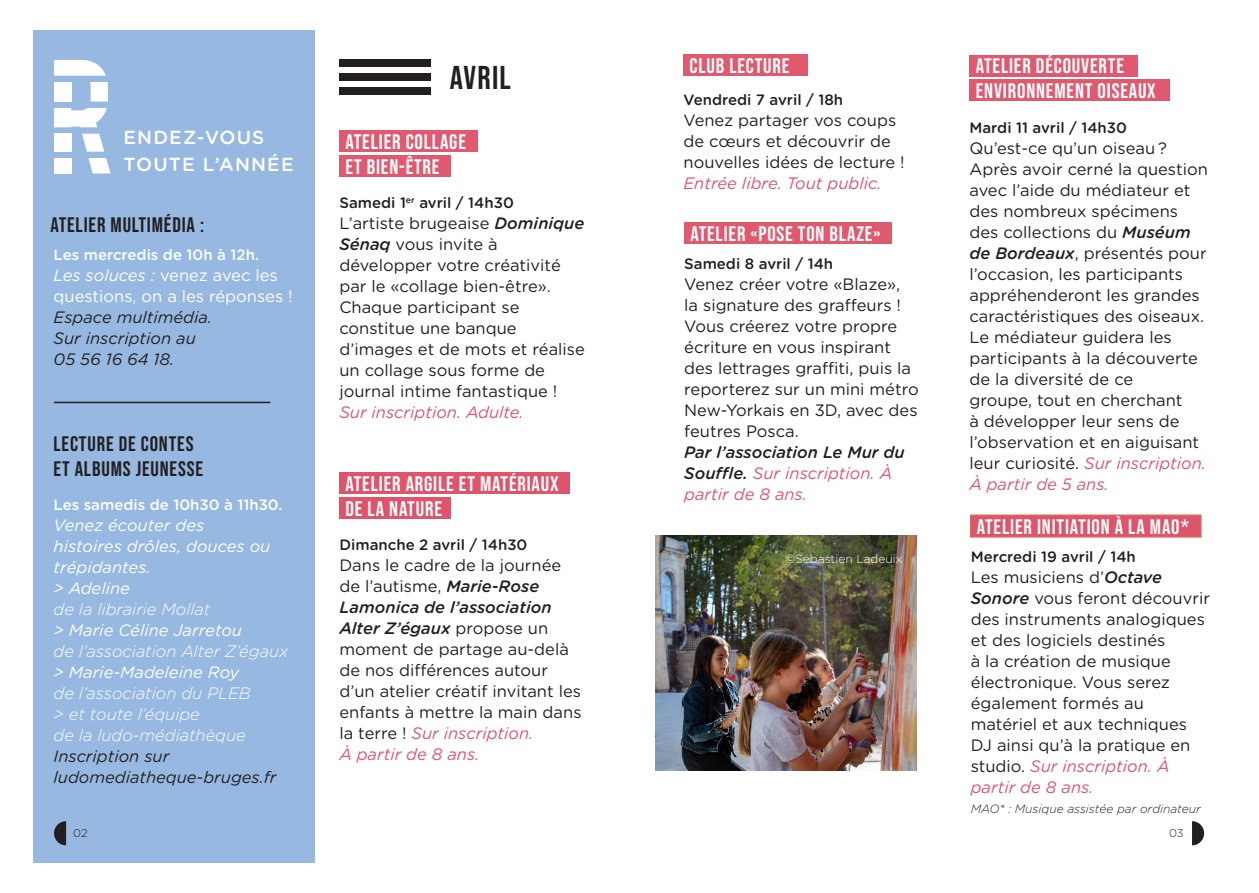
<style>
.page{position:relative;width:1259px;height:893px;background:#fff}
.page>*{position:absolute;margin:0;border:0;box-sizing:border-box;transform-origin:0 0}
.t1{font:33px "Bebas Neue";letter-spacing:.04em;color:#231f20}
.t2{font:21px "Bebas Neue";letter-spacing:.04em;color:#fff}
.t3{font:21px "Bebas Neue";letter-spacing:.04em;color:#231f20}
.t4{font:500 18.9px "Gotham Rounded";letter-spacing:.06em;color:#fff}
.t5{font:16.5px/21px "Gotham Rounded";color:#231f20}
.t6{font:italic 300 16.5px/21px "Gotham Rounded";color:#fff}
.t7{font:italic 16.5px/21px "Gotham Rounded";color:#231f20}
.t8{font:italic 500 16.5px/21px "Gotham Rounded";color:#231f20}
.t9{font:italic 16.5px/21px "Gotham Rounded";color:#fff}
.t10{font:16.5px/21px "Gotham Rounded";color:#fff}
.t11{font:italic 16.5px "Gotham Rounded";color:#de546b}
.t12{font:500 15px "Gotham Rounded";color:#231f20}
.t13{font:500 15px "Gotham Rounded";color:#fff}
.t14{font:italic 300 12px "Gotham Rounded";color:#231f20}
.t15{font:300 12px "Gotham Rounded";color:#fff}
.t16{font:300 11.25px "Gotham Rounded";color:#231f20}
.s1{font-style:italic}
.s2{font-weight:400}
.s3{font-weight:500;font-style:italic}
.s4{font-style:italic;color:#de546b}
.s5{font-weight:400;color:#de546b}
</style>
<div class="page">
<div style="left:33px;top:30px;width:282px;height:833px;background:#97b9e1"></div>
<svg style="left:54px;top:821px;width:12px;height:24px"></svg>
<svg style="left:1192px;top:821px;width:12px;height:24px"></svg>
<svg style="left:54px;top:60px;width:52px;height:16px"></svg>
<svg style="left:54px;top:108px;width:53px;height:19px"></svg>
<svg style="left:82px;top:134px;width:22px;height:18px"></svg>
<svg style="left:90px;top:82px;width:18px;height:20px"></svg>
<div style="left:54px;top:158px;width:17px;height:15px;background:#fff"></div>
<svg style="left:88px;top:158px;width:22px;height:15px"></svg>
<div style="left:54px;top:134px;width:17px;height:18px;background:#fff"></div>
<div style="left:54px;top:82px;width:17px;height:20px;background:#fff"></div>
<hr style="left:54px;top:402px;width:216px;height:1px;background:#231f20">
<div style="left:339px;top:59px;width:92px;height:8px;background:#231f20"></div>
<div style="left:339px;top:73px;width:92px;height:8px;background:#231f20"></div>
<div style="left:339px;top:87px;width:92px;height:8px;background:#231f20"></div>
<div style="left:339px;top:130px;width:139px;height:22px;background:#e05a6f"></div>
<div style="left:684px;top:222px;width:207px;height:21px;background:#e05a6f"></div>
<div style="left:339px;top:155px;width:112px;height:22px;background:#e05a6f"></div>
<div style="left:969px;top:55px;width:168px;height:21px;background:#e05a6f"></div>
<div style="left:969px;top:80px;width:201px;height:21px;background:#e05a6f"></div>
<div style="left:339px;top:472px;width:231px;height:22px;background:#de546b"></div>
<div style="left:339px;top:497px;width:112px;height:22px;background:#de546b"></div>
<div style="left:970px;top:514px;width:231px;height:24px;background:#de546b;border:2px solid #d5685c"></div>
<div style="left:683px;top:54px;width:125px;height:22px;background:#e05a6f"></div>
<img style="left:655px;top:536px;width:261px;height:234px">
<p class="t4" style="left:123px;top:124px;width:142px">ENDEZ-VOUS</p>
<p class="t4" style="left:123px;top:151px;width:172px">TOUTE L’ANNÉE</p>
<p class="t3" style="left:50px;top:212px;width:155px">ATELIER MULTIMÉDIA :</p>
<p class="t13" style="left:54px;top:244px;width:207px">Les mercredis de 10h à 12h.</p>
<p class="t10" style="left:54px;top:264px;width:241px"><span class="s1">Les soluces :</span> venez avec les questions, on a les réponses !</p>
<p class="t7" style="left:54px;top:306px;width:160px">Espace multimédia.<br>Sur inscription au<br>05 56 16 64 18.</p>
<p class="t3" style="left:54px;top:432px;width:141px">LECTURE DE CONTES</p>
<p class="t3" style="left:54px;top:457px;width:151px">ET ALBUMS JEUNESSE</p>
<p class="t13" style="left:54px;top:494px;width:230px">Les samedis de 10h30 à 11h30.</p>
<p class="t9" style="left:54px;top:514px;width:218px">Venez écouter des histoires drôles, douces ou trépidantes.</p>
<p class="t6" style="left:54px;top:577px;width:158px"><span class="s2">&gt; Adeline<br></span>de la librairie Mollat</p>
<p class="t6" style="left:54px;top:619px;width:236px"><span class="s2">&gt; Marie Céline Jarretou<br></span>de l’association Alter Z’égaux <span class="s2">&gt; Marie-Madeleine Roy<br></span>de l’association du PLEB</p>
<p class="t6" style="left:54px;top:703px;width:194px">&gt; et toute l’équipe<br>de la ludo-médiathèque</p>
<p class="t7" style="left:54px;top:745px;width:224px">Inscription sur ludomediatheque-bruges.fr</p>
<p class="t1" style="left:450px;top:59px;width:63px">AVRIL</p>
<p class="t2" style="left:345px;top:130px;width:122px">ATELIER COLLAGE</p>
<p class="t2" style="left:345px;top:154px;width:95px">ET BIEN-ÊTRE</p>
<p class="t12" style="left:339px;top:192px;width:176px">Samedi 1<sup>er</sup> avril / 14h30</p>
<p class="t5" style="left:339px;top:212px;width:247px">L’artiste brugeaise <span class="s3">Dominique<br>Sénaq</span> vous invite à développer votre créativité par le «collage bien-être».<br>Chaque participant se constitue une banque d’images et de mots et réalise un collage sous forme de journal intime fantastique !<br><span class="s4">Sur inscription. Adulte.</span></p>
<p class="t2" style="left:345px;top:472px;width:215px">ATELIER ARGILE ET MATÉRIAUX</p>
<p class="t2" style="left:345px;top:497px;width:98px">DE LA NATURE</p>
<p class="t12" style="left:339px;top:534px;width:190px">Dimanche 2 avril / 14h30</p>
<p class="t5" style="left:339px;top:554px;width:244px">Dans le cadre de la journée de l’autisme, <span class="s3">Marie-Rose<br>Lamonica de l’association<br>Alter Z’égaux</span> propose un moment de partage au-delà de nos différences autour d’un atelier créatif invitant les enfants à mettre la main dans la terre ! <span class="s4">Sur inscription.</span></p>
<p class="t11" style="left:339px;top:743px;width:142px">À partir de 8 ans.</p>
<p class="t2" style="left:689px;top:54px;width:101px">CLUB LECTURE</p>
<p class="t12" style="left:683px;top:89px;width:161px">Vendredi 7 avril / 18h</p>
<p class="t5" style="left:683px;top:109px;width:223px">Venez partager vos coups de cœurs et découvrir de nouvelles idées de lecture !<br><span class="s4">Entrée libre. Tout public.</span></p>
<p class="t2" style="left:690px;top:222px;width:191px">ATELIER «POSE TON BLAZE»</p>
<p class="t12" style="left:684px;top:253px;width:150px">Samedi 8 avril / 14h</p>
<p class="t5" style="left:684px;top:273px;width:218px">Venez créer votre «Blaze», la signature des graffeurs !</p>
<p class="t5" style="left:684px;top:315px;width:236px">Vous créerez votre propre écriture en vous inspirant des lettrages graffiti, puis la reporterez sur un mini métro<br>New-Yorkais en 3D, avec des feutres Posca.</p>
<p class="t8" style="left:684px;top:441px;width:222px">Par l’association Le Mur du<br>Souffle. <span class="s5">Sur inscription. À partir de 8 ans.</span></p>
<p class="t15" style="left:785px;top:551px;width:119px">©Sébastien Ladeuix</p>
<p class="t2" style="left:975px;top:54px;width:150px">ATELIER DÉCOUVERTE</p>
<p class="t2" style="left:975px;top:79px;width:181px">ENVIRONNEMENT OISEAUX</p>
<p class="t12" style="left:969px;top:117px;width:159px">Mardi 11 avril / 14h30</p>
<p class="t5" style="left:969px;top:137px;width:240px">Qu’est-ce qu’un oiseau ?<br>Après avoir cerné la question avec l’aide du médiateur et des nombreux spécimens des collections du <span class="s3">Muséum de Bordeaux</span>, présentés pour l’occasion, les participants appréhenderont les grandes caractéristiques des oiseaux.<br>Le médiateur guidera les participants à la découverte de la diversité de ce<br>groupe, tout en cherchant<br>à développer leur sens de l’observation et en aiguisant leur curiosité. <span class="s4">Sur inscription.<br>À partir de 5 ans.</span></p>
<p class="t2" style="left:977px;top:515px;width:214px">ATELIER INITIATION À LA MAO*</p>
<p class="t12" style="left:970px;top:546px;width:167px">Mercredi 19 avril / 14h</p>
<p class="t5" style="left:970px;top:566px;width:241px">Les musiciens d’<span class="s3">Octave<br>Sonore</span> vous feront découvrir des instruments analogiques et des logiciels destinés<br>à la création de musique électronique. Vous serez également formés au matériel et aux techniques<br>DJ ainsi qu’à la pratique en studio. <span class="s4">Sur inscription. À partir de 8 ans.</span></p>
<p class="t14" style="left:970px;top:801px;width:232px">MAO* : Musique assistée par ordinateur</p>
<p class="t16" style="left:73px;top:826px;width:16px">02</p>
<p class="t16" style="left:1169px;top:826px;width:16px">03</p>
</div>
